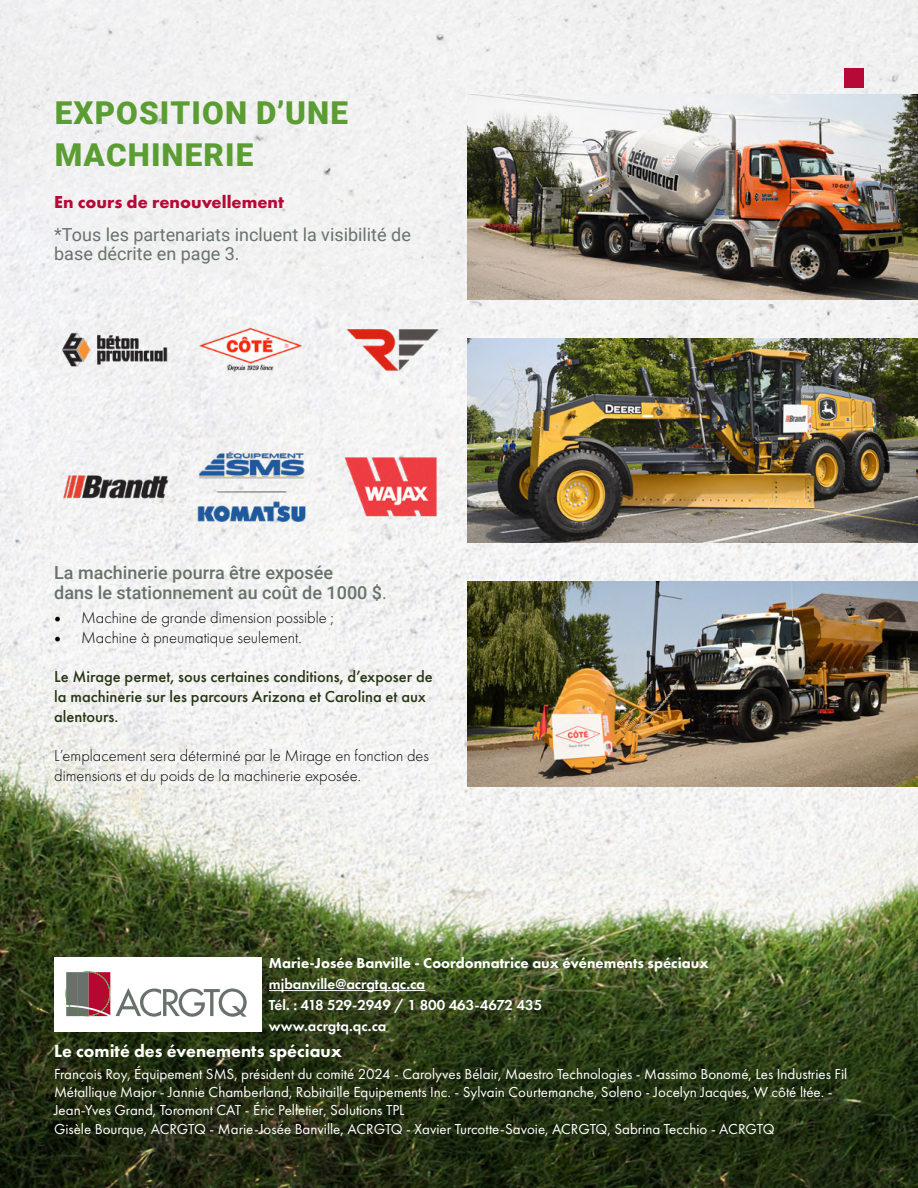
<style>
.page{position:relative;width:918px;height:1188px;background:#fff}
.page>*{position:absolute;margin:0;border:0;box-sizing:border-box;transform-origin:0 0}
.t1{font:900 31.5px/42px "Roboto";letter-spacing:.035em;color:#5b9d33}
.t2{font:500 18px/19.8px "Roboto";color:#68726a}
.t3{font:18px/19.5px "Roboto";color:#68726a}
.t4{font:800 18px "Futura PT";color:#fff}
.t5{font:700 18px "Futura PT";color:#b50937}
.t6{font:300 16.5px/19.8px "Futura PT";color:#000}
.t7{font:500 16.5px/19.8px "Futura PT";color:#273615}
.t8{font:15px/18px "Futura PT";color:#fff}
.t9{font:600 15px/20.9px "Futura PT";color:#fff}
.t10{font:800 15px "Futura PT";color:#fff}
.s1{font-weight:400}
.s2{font-family:"Minion Pro";font-weight:400;font-size:18px}
</style>
<div class="page">
<img style="left:0;top:0;width:918px;height:1188px">
<div style="left:844px;top:68px;width:20px;height:20px;background:#b50937"></div>
<img style="left:468px;top:582px;width:450px;height:204px">
<img style="left:468px;top:338px;width:450px;height:205px">
<img style="left:467px;top:94px;width:451px;height:205px">
<div style="left:54px;top:957px;width:207px;height:74px;background:#fff"></div>
<svg style="left:116px;top:988px;width:131px;height:29px"></svg>
<svg style="left:65px;top:971px;width:45px;height:45px;background:#95565e"></svg>
<hr style="left:269px;top:990px;width:156px;height:1px;background:#fff">
<img style="left:54px;top:290px;width:120px;height:120px">
<img style="left:190px;top:290px;width:120px;height:120px">
<img style="left:55px;top:427px;width:120px;height:120px">
<img style="left:192px;top:427px;width:120px;height:120px">
<img style="left:330px;top:427px;width:120px;height:120px">
<img style="left:333px;top:290px;width:117px;height:120px">
<h1 class="t1" style="left:55px;top:90px;width:295px">EXPOSITION D’UNE<br>MACHINERIE</h1>
<p class="t5" style="left:54px;top:190px;width:231px">En cours de renouvellement</p>
<p class="t3" style="left:54px;top:224px;width:358px">*Tous les partenariats incluent la visibilité de base décrite en page 3.</p>
<p class="t2" style="left:54px;top:562px;width:334px">La machinerie pourra être exposée<br>dans le stationnement au coût de 1000 $<span class="s1">.</span></p>
<p class="t6" style="left:54px;top:608px;width:281px"><span class="s2">•</span> Machine de grande dimension possible ;</p>
<p class="t6" style="left:54px;top:627px;width:249px"><span class="s2">•</span> Machine à pneumatique seulement.</p>
<p class="t7" style="left:54px;top:667px;width:380px">Le Mirage permet, sous certaines conditions, d’exposer de la machinerie sur les parcours Arizona et Carolina et aux alentours.</p>
<p class="t6" style="left:54px;top:746px;width:376px">L’emplacement sera déterminé par le Mirage en fonction des dimensions et du poids de la machinerie exposée.</p>
<p class="t10" style="left:269px;top:954px;width:441px">Marie-Josée Banville - Coordonnatrice aux événements spéciaux</p>
<p class="t9" style="left:269px;top:973px;width:275px">mjbanville@acrgtq.qc.ca<br>Tél. : 418 529-2949 / 1 800 463-4672 435 www.acrgtq.qc.ca</p>
<p class="t4" style="left:54px;top:1040px;width:290px">Le comité des évenements spéciaux</p>
<p class="t8" style="left:54px;top:1065px;width:795px">François Roy, Équipement SMS, président du comité 2024 - Carolyves Bélair, Maestro Technologies - Massimo Bonomé, Les Industries Fil<br>Métallique Major - Jannie Chamberland, Robitaille Equipements Inc. - Sylvain Courtemanche, Soleno - Jocelyn Jacques, W côté ltée. -<br>Jean-Yves Grand, Toromont CAT - Éric Pelletier, Solutions TPL</p>
<p class="t8" style="left:54px;top:1120px;width:722px">Gisèle Bourque, ACRGTQ - Marie-Josée Banville, ACRGTQ - Xavier Turcotte-Savoie, ACRGTQ, Sabrina Tecchio - ACRGTQ</p>
</div>
